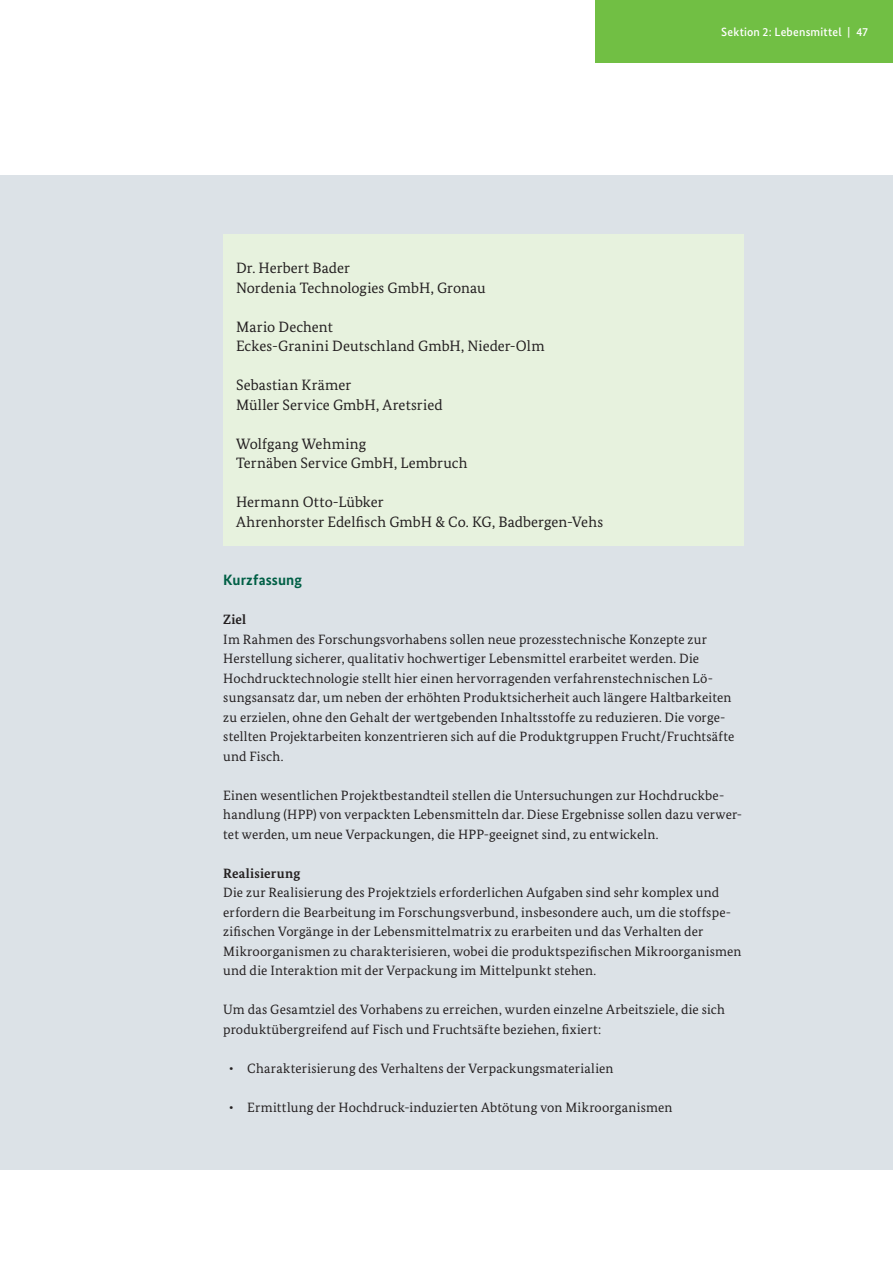
<style>
.page{position:relative;width:893px;height:1263px;background:#fff}
.page>*{position:absolute;margin:0;border:0;box-sizing:border-box;transform-origin:0 0}
.t1{font:15px/19.5px "Bundes Serif";letter-spacing:.005em;color:#231f20}
.t2{font:700 15px "Bundes Sans";letter-spacing:.005em;color:#005f45}
.t3{font:13.5px/19.5px "Bundes Serif";letter-spacing:.01em;color:#231f20}
.t4{font:700 13.5px "Bundes Serif";letter-spacing:.015em;color:#231f20}
.t5{font:500 12px "Bundes Sans";letter-spacing:.015em;color:#fff}
</style>
<div class="page">
<div style="left:0;top:176px;width:893px;height:994px;background:#dce2e7"></div>
<div style="left:595px;top:0;width:298px;height:63px;background:#71bf44"></div>
<div style="left:223px;top:234px;width:521px;height:312px;background:#e7f2de"></div>
<p class="t1" style="left:236px;top:258px;width:251px">Dr. Herbert Bader<br>Nordenia Technologies GmbH, Gronau</p>
<p class="t1" style="left:236px;top:316px;width:310px">Mario Dechent<br>Eckes-Granini Deutschland GmbH, Nieder-Olm</p>
<p class="t1" style="left:236px;top:375px;width:208px">Sebastian Krämer<br>Müller Service GmbH, Aretsried</p>
<p class="t1" style="left:236px;top:433px;width:233px">Wolfgang Wehming<br>Ternäben Service GmbH, Lembruch</p>
<p class="t1" style="left:236px;top:492px;width:369px">Hermann Otto-Lübker<br>Ahrenhorster Edelfisch GmbH &amp; Co. KG, Badbergen-Vehs</p>
<p class="t5" style="left:721px;top:24px;width:149px">Sektion 2: Lebensmittel | 47</p>
<p class="t2" style="left:223px;top:571px;width:80px">Kurzfassung</p>
<p class="t4" style="left:223px;top:611px;width:24px">Ziel</p>
<p class="t3" style="left:223px;top:629px;width:513px">Im Rahmen des Forschungsvorhabens sollen neue prozesstechnische Konzepte zur Herstellung sicherer, qualitativ hochwertiger Lebensmittel erarbeitet werden. Die Hochdrucktechnologie stellt hier einen hervorragenden verfahrenstechnischen Lö&shy;sungsansatz dar, um neben der erhöhten Produktsicherheit auch längere Haltbarkeiten zu erzielen, ohne den Gehalt der wertgebenden Inhaltsstoffe zu reduzieren. Die vorge&shy;stellten Projektarbeiten konzentrieren sich auf die Produktgruppen Frucht/Fruchtsäfte und Fisch.</p>
<p class="t3" style="left:223px;top:785px;width:520px">Einen wesentlichen Projektbestandteil stellen die Untersuchungen zur Hochdruckbe&shy;handlung (HPP) von verpackten Lebensmitteln dar. Diese Ergebnisse sollen dazu verwer&shy;tet werden, um neue Verpackungen, die HPP-geeignet sind, zu entwickeln.</p>
<p class="t4" style="left:223px;top:865px;width:79px">Realisierung</p>
<p class="t3" style="left:223px;top:882px;width:520px">Die zur Realisierung des Projektziels erforderlichen Aufgaben sind sehr komplex und erfordern die Bearbeitung im Forschungsverbund, insbesondere auch, um die stoffspe&shy;zifischen Vorgänge in der Lebensmittelmatrix zu erarbeiten und das Verhalten der Mikroorganismen zu charakterisieren, wobei die produktspezifischen Mikroorganismen und die Interaktion mit der Verpackung im Mittelpunkt stehen.</p>
<p class="t3" style="left:223px;top:999px;width:503px">Um das Gesamtziel des Vorhabens zu erreichen, wurden einzelne Arbeitsziele, die sich produktübergreifend auf Fisch und Fruchtsäfte beziehen, fixiert:</p>
<p class="t3" style="left:229px;top:1058px;width:386px">• Charakterisierung des Verhaltens der Verpackungsmaterialien</p>
<p class="t3" style="left:229px;top:1097px;width:445px">• Ermittlung der Hochdruck-induzierten Abtötung von Mikroorganismen</p>
</div>
